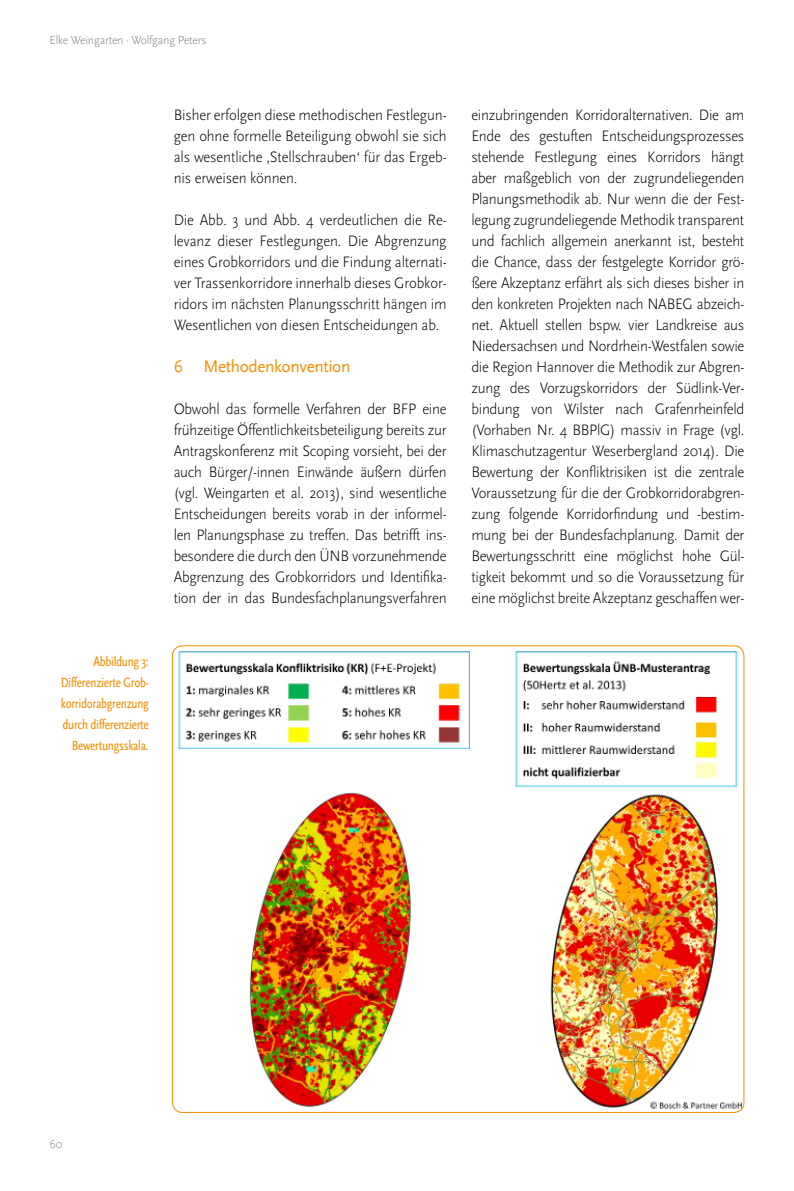
<style>
.page{position:relative;width:794px;height:1191px;background:#fff}
.page>*{position:absolute;margin:0;border:0;box-sizing:border-box;transform-origin:0 0}
.t1{font:17.5px "Scala Sans Pro";letter-spacing:-.02em;color:#f38e00}
.t2{font:300 15.75px/21px "Scala Sans Pro";letter-spacing:-.02em;color:#000;text-align:justify;scale:.95 1}
.t3{font:condensed 14px/21px "Scala Sans Pro";letter-spacing:-.02em;color:#f38e00;text-align:right;scale:.95 1}
.t4{font:300 12.25px "Scala Sans Pro";letter-spacing:-.02em;color:#818383}
</style>
<div class="page">
<img style="left:172px;top:646px;width:572px;height:466px;border-radius:10px">
<p class="t4" style="left:50px;top:35px;width:158px">Elke Weingarten · Wolfgang Peters</p>
<p class="t3" style="left:61px;top:652px;width:94px">Abbildung 3:<br>Differenzierte Grob&shy;korridorabgrenzung durch differenzierte<br>Bewertungsskala.</p>
<p class="t2" style="left:174px;top:106px;width:289px">Bisher erfolgen diese methodischen Festlegun&shy;gen ohne formelle Beteiligung obwohl sie sich als wesentliche ‚Stellschrauben‘ für das Ergeb&shy;nis erweisen können.</p>
<p class="t2" style="left:174px;top:211px;width:289px">Die Abb. 3 und Abb. 4 verdeutlichen die Re&shy;levanz dieser Festlegungen. Die Abgrenzung eines Grobkorridors und die Findung alternati&shy;ver Trassenkorridore innerhalb dieses Grobkor&shy;ridors im nächsten Planungsschritt hängen im Wesentlichen von diesen Entscheidungen ab.</p>
<p class="t1" style="left:174px;top:360px;width:178px">6 Methodenkonvention</p>
<p class="t2" style="left:174px;top:400px;width:289px">Obwohl das formelle Verfahren der BFP eine frühzeitige Öffentlichkeitsbeteiligung bereits zur Antragskonferenz mit Scoping vorsieht, bei der auch Bürger/-innen Einwände äußern dürfen (vgl. Weingarten et al. 2013), sind wesentliche Entscheidungen bereits vorab in der informel&shy;len Planungsphase zu treffen. Das betrifft ins&shy;besondere die durch den ÜNB vorzunehmende Abgrenzung des Grobkorridors und Identifika&shy;tion der in das Bundesfachplanungsverfahren</p>
<p class="t2" style="left:471px;top:106px;width:289px">einzubringenden Korridoralternativen. Die am Ende des gestuften Entscheidungsprozesses stehende Festlegung eines Korridors hängt aber maßgeblich von der zugrundeliegenden Planungsmethodik ab. Nur wenn die der Fest&shy;legung zugrundeliegende Methodik transparent und fachlich allgemein anerkannt ist, besteht die Chance, dass der festgelegte Korridor grö&shy;ßere Akzeptanz erfährt als sich dieses bisher in den konkreten Projekten nach NABEG abzeich&shy;net. Aktuell stellen bspw. vier Landkreise aus Niedersachsen und Nordrhein-Westfalen sowie die Region Hannover die Methodik zur Abgren&shy;zung des Vorzugskorridors der Südlink-Ver&shy;bindung von Wilster nach Grafenrheinfeld (Vorhaben Nr. 4 BBPlG) massiv in Frage (vgl.<br>Klimaschutzagentur Weserbergland 2014). Die Bewertung der Konfliktrisiken ist die zen trale Voraussetzung für die der Grobkorridorabgren&shy;zung folgende Korridorfindung und -bestim&shy;mung bei der Bundesfachplanung. Damit der Bewertungsschritt eine möglichst hohe Gül&shy;tigkeit bekommt und so die Voraussetzung für eine möglichst breite Akzeptanz geschaffen wer-</p>
<p class="t4" style="left:50px;top:1139px;width:14px">60</p>
</div>
